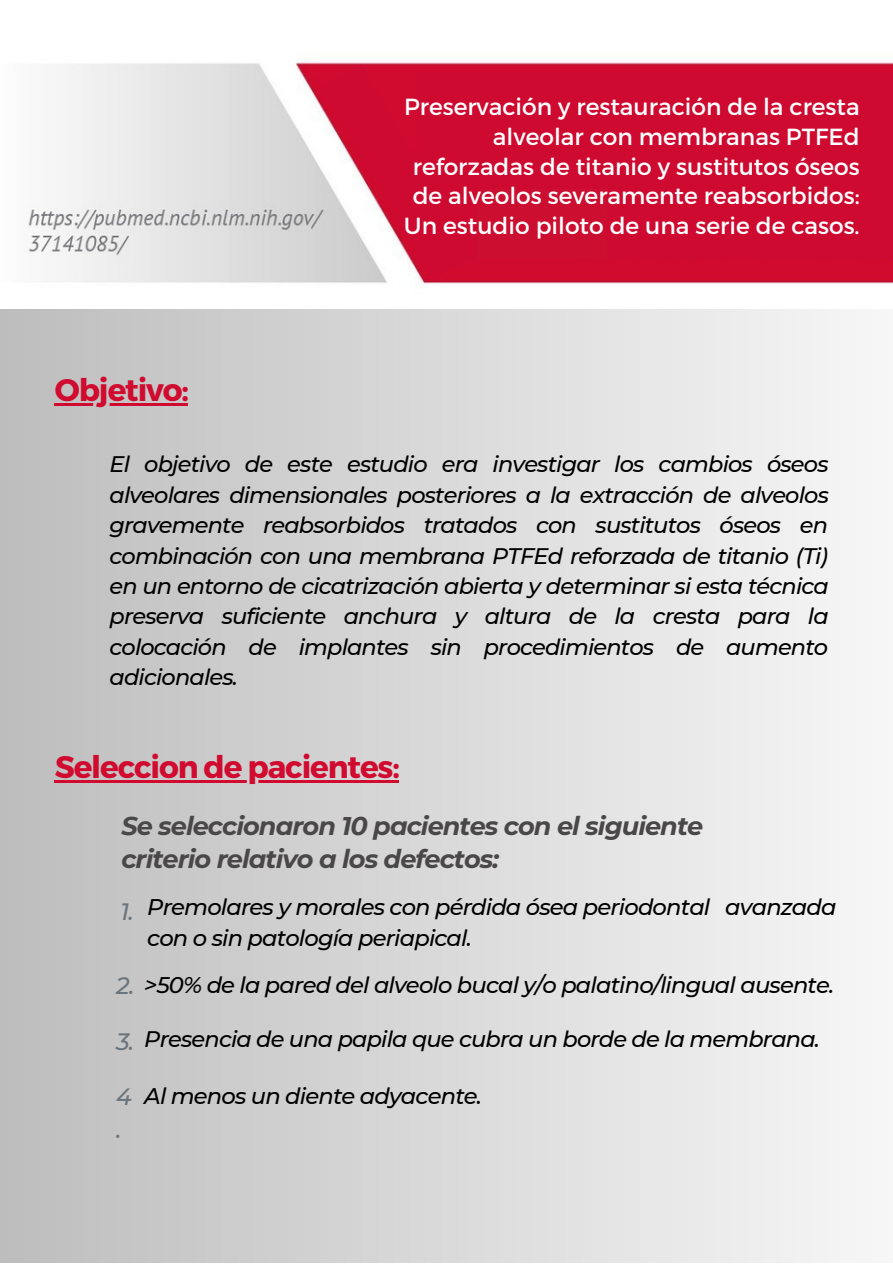
<style>
.page{position:relative;width:893px;height:1264px;background:#fff}
.page>*{position:absolute;margin:0;border:0;box-sizing:border-box;transform-origin:0 0}
.t1{font:700 31.05px "Montserrat";letter-spacing:-.035em;color:#d10b2f}
.t2{font:italic 700 25.65px/32.5px "Montserrat";letter-spacing:-.035em;color:#494747}
.t3{font:italic 500 23.55px/32.5px "Montserrat";color:#6a747c}
.t4{font:23.25px/30px "Montserrat";color:#fff;text-align:right}
.t5{font:italic 500 22.65px/31.5px "Montserrat";letter-spacing:-.035em;color:#000}
.t6{font:italic 500 22.5px/30.3px "Montserrat";letter-spacing:-.035em;color:#000;text-align:justify}
.s1{font-size:23.55px;color:#6a747c}
</style>
<div class="page">
<img style="left:28px;top:62px;width:864px;height:224px">
<div style="left:415px;top:74px;width:477px;height:185px;background:#ce0a30"></div>
<div style="left:477px;top:189px;width:130px;height:70px;background:#cc0e30"></div>
<div style="left:0;top:309px;width:892px;height:953px;background:linear-gradient(to right,#bdbdbd,#f7f7f7)"></div>
<svg style="left:318px;top:64px;width:156px;height:217px"></svg>
<hr style="left:55px;top:403px;width:133px;height:2px;background:#d10b2f">
<hr style="left:55px;top:780px;width:344px;height:2px;background:#d10b2f">
<p class="t1" style="left:55px;top:369px;width:136px">Objetivo:</p>
<p class="t4" style="left:404px;top:90px;width:457px">Preservación y restauración de la cresta alveolar con membranas PTFEd reforzadas de titanio y sustitutos óseos de alveolos severamente reabsorbidos:<br>Un estudio piloto de una serie de casos.</p>
<p class="t6" style="left:109px;top:449px;width:720px">El objetivo de este estudio era investigar los cambios óseos alveolares dimensionales posteriores a la extracción de alveolos gravemente reabsorbidos tratados con sustitutos óseos en combinación con una membrana PTFEd reforzada de titanio (Ti) en un entorno de cicatrización abierta y determinar si esta técnica preserva suficiente anchura y altura de la cresta para la colocación de implantes sin procedimientos de aumento adicionales.</p>
<p class="t1" style="left:55px;top:747px;width:346px">Seleccion de pacientes:</p>
<p class="t2" style="left:121px;top:809px;width:583px">Se seleccionaron 10 pacientes con el siguiente criterio relativo a los defectos:</p>
<p class="t5" style="left:147px;top:890px;width:690px">Premolares y morales con pérdida ósea periodontal avanzada con o sin patología periapical.</p>
<p class="t5" style="left:116px;top:969px;width:719px"><span class="s1">2.</span> &gt;50% de la pared del alveolo bucal y/o palatino/lingual ausente.</p>
<p class="t6" style="left:144px;top:1023px;width:677px">Presencia de una papila que cubra un borde de la membrana.</p>
<p class="t5" style="left:144px;top:1079px;width:339px">Al menos un diente adyacente.</p>
<p class="t3" style="left:120px;top:895px;width:15px">1.</p>
<p class="t3" style="left:116px;top:1024px;width:20px">3.</p>
<p class="t3" style="left:116px;top:1080px;width:17px">4 .</p>
</div>
